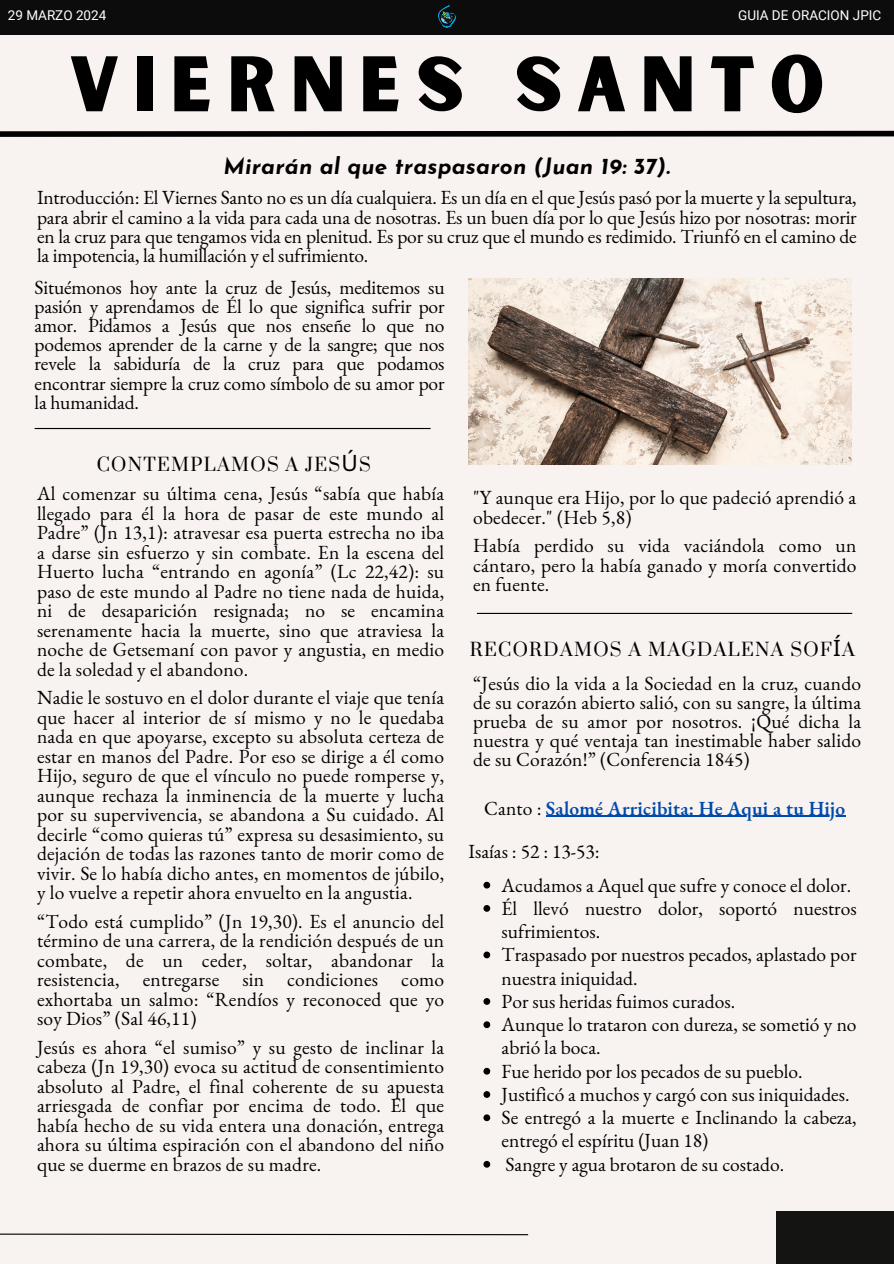
<style>
.page{position:relative;width:894px;height:1264px;background:#fff}
.page>*{position:absolute;margin:0;border:0;box-sizing:border-box;transform-origin:0 0}
.t1{font:75px "Sunborn Sans One";letter-spacing:.185em;color:#000}
.t2{font:22.5px "Suranna";letter-spacing:.06em;color:#000}
.t3{font:italic 700 22.5px "Josefin Sans";letter-spacing:.01em;color:#000}
.t4{font:19.5px/19.5px "EB Garamond";color:#000;text-align:justify}
.t5{font:600 19.5px "EB Garamond";letter-spacing:.01em;color:#004aad}
.t6{font:13.5px "Roboto";color:#fff}
.s1{font-family:"Noto Sans"}
.s2{font-weight:400;color:#000}
</style>
<div class="page">
<div style="left:0;top:0;width:893px;height:1263px;background:#f8f3f0"></div>
<hr style="left:35px;top:428px;width:395px;height:1px;background:#000">
<svg style="left:0;top:1233px;width:529px;height:2px"></svg>
<div style="left:0;top:0;width:893px;height:35px;background:#0c0c0c"></div>
<div style="left:775px;top:1210px;width:118px;height:53px;background:#141413"></div>
<hr style="left:477px;top:613px;width:375px;height:1px;background:#000">
<img style="left:468px;top:278px;width:383px;height:186px">
<hr style="left:545px;top:815px;width:300px;height:1px;background:#004aad">
<svg style="left:483px;top:881px;width:7px;height:7px"></svg>
<svg style="left:483px;top:905px;width:7px;height:6px"></svg>
<svg style="left:483px;top:951px;width:7px;height:7px"></svg>
<svg style="left:483px;top:998px;width:7px;height:6px"></svg>
<svg style="left:483px;top:1021px;width:7px;height:7px"></svg>
<svg style="left:483px;top:1067px;width:7px;height:7px"></svg>
<svg style="left:483px;top:1091px;width:7px;height:6px"></svg>
<svg style="left:483px;top:1114px;width:7px;height:7px"></svg>
<svg style="left:483px;top:1160px;width:7px;height:7px"></svg>
<svg style="left:0;top:130px;width:893px;height:7px;background:#302f2e"></svg>
<img style="left:438px;top:5px;width:17px;height:23px">
<p class="t6" style="left:8px;top:8px;width:100px">29 MARZO 2024</p>
<p class="t6" style="left:738px;top:8px;width:144px">GUIA DE ORACION JPIC</p>
<p class="t1" style="left:69px;top:36px;width:756px">VIERNES SANTO</p>
<p class="t3" style="left:223px;top:157px;width:448px">Mirarán al que traspasaron (Juan 19: 37).</p>
<h1 class="t4" style="left:37px;top:188px;width:821px">Introducción: El Viernes Santo no es un día cualquiera. Es un día en el que Jesús pasó por la muerte y la sepultura, para abrir el camino a la vida para cada una de nosotras. Es un buen día por lo que Jesús hizo por nosotras: morir en la cruz para que tengamos vida en plenitud. Es por su cruz que el mundo es redimido. Triunfó en el camino de la impotencia, la humillación y el sufrimiento.</h1>
<p class="t4" style="left:35px;top:277px;width:411px">Situémonos hoy ante la cruz de Jesús, meditemos su pasión y aprendamos de Él lo que significa sufrir por amor. Pidamos a Jesús que nos enseñe lo que no podemos aprender de la carne y de la sangre; que nos revele la sabiduría de la cruz para que podamos encontrar siempre la cruz como símbolo de su amor por la humanidad.</p>
<h3 class="t2" style="left:97px;top:450px;width:275px">CONTEMPLAMOS A JES<span class="s1">Ú</span>S</h3>
<h4 class="t4" style="left:37px;top:483px;width:408px">Al comenzar su última cena, Jesús “sabía que había llegado para él la hora de pasar de este mundo al Padre” (Jn 13,1): atravesar esa puerta estrecha no iba a darse sin esfuerzo y sin combate. En la escena del Huerto lucha “entrando en agonía” (Lc 22,42): su paso de este mundo al Padre no tiene nada de huida, ni de desaparición resignada; no se encamina serenamente hacia la muerte, sino que atraviesa la noche de Getsemaní con pavor y angustia, en medio de la soledad y el abandono.</h4>
<h4 class="t4" style="left:37px;top:687px;width:408px">Nadie le sostuvo en el dolor durante el viaje que tenía que hacer al interior de sí mismo y no le quedaba nada en que apoyarse, excepto su absoluta certeza de estar en manos del Padre. Por eso se dirige a él como Hijo, seguro de que el vínculo no puede romperse y, aunque rechaza la inminencia de la muerte y lucha por su supervivencia, se abandona a Su cuidado. Al decirle “como quieras tú” expresa su desasimiento, su dejación de todas las razones tanto de morir como de vivir. Se lo había dicho antes, en momentos de júbilo, y lo vuelve a repetir ahora envuelto en la angustia.</h4>
<h2 class="t4" style="left:37px;top:911px;width:408px">“Todo está cumplido” (Jn 19,30). Es el anuncio del término de una carrera, de la rendición después de un combate, de un ceder, soltar, abandonar la resistencia, entregarse sin condiciones como exhortaba un salmo: “Rendíos y reconoced que yo soy Dios” (Sal 46,11)</h2>
<p class="t4" style="left:37px;top:1037px;width:408px">Jesús es ahora “el sumiso” y su gesto de inclinar la cabeza (Jn 19,30) evoca su actitud de consentimiento absoluto al Padre, el final coherente de su apuesta arriesgada de confiar por encima de todo. El que había hecho de su vida entera una donación, entrega ahora su última espiración con el abandono del niño que se duerme en brazos de su madre.</p>
<h4 class="t4" style="left:473px;top:487px;width:384px">"Y aunque era Hijo, por lo que padeció aprendió a obedecer." (Heb 5,8)</h4>
<h4 class="t4" style="left:473px;top:535px;width:384px">Había perdido su vida vaciándola como un cántaro, pero la había ganado y moría convertido en fuente.</h4>
<h4 class="t2" style="left:470px;top:635px;width:386px">RECORDAMOS A MAGDALENA SOF<span class="s1">Í</span>A</h4>
<h4 class="t4" style="left:473px;top:673px;width:389px">“Jesús dio la vida a la Sociedad en la cruz, cuando de su corazón abierto salió, con su sangre, la última prueba de su amor por nosotros. ¡Qué dicha la nuestra y qué ventaja tan inestimable haber salido de su Corazón!” (Conferencia 1845)</h4>
<h4 class="t5" style="left:484px;top:795px;width:362px"><span class="s2">Canto :</span> Salomé Arricibita: He Aqui a tu Hijo</h4>
<h2 class="t4" style="left:468px;top:841px;width:133px">Isaías : 52 : 13-53:</h2>
<h4 class="t4" style="left:501px;top:874px;width:351px">Acudamos a Aquel que sufre y conoce el dolor.</h4>
<h4 class="t4" style="left:501px;top:896px;width:356px;line-height:23.2px">Él llevó nuestro dolor, soportó nuestros sufrimientos.</h4>
<h4 class="t4" style="left:501px;top:942px;width:356px;line-height:23.2px">Traspasado por nuestros pecados, aplastado por nuestra iniquidad.</h4>
<p class="t4" style="left:501px;top:991px;width:235px">Por sus heridas fuimos curados.</p>
<p class="t4" style="left:501px;top:1012px;width:356px;line-height:23.2px">Aunque lo trataron con dureza, se sometió y no abrió la boca.</p>
<p class="t4" style="left:501px;top:1060px;width:302px">Fue herido por los pecados de su pueblo.</p>
<p class="t4" style="left:501px;top:1084px;width:349px">Justificó a muchos y cargó con sus iniquidades.</p>
<p class="t4" style="left:501px;top:1105px;width:356px;line-height:23.2px">Se entregó a la muerte e Inclinando la cabeza, entregó el espíritu (Juan 18)</p>
<p class="t4" style="left:505px;top:1153px;width:280px">Sangre y agua brotaron de su costado.</p>
</div>
